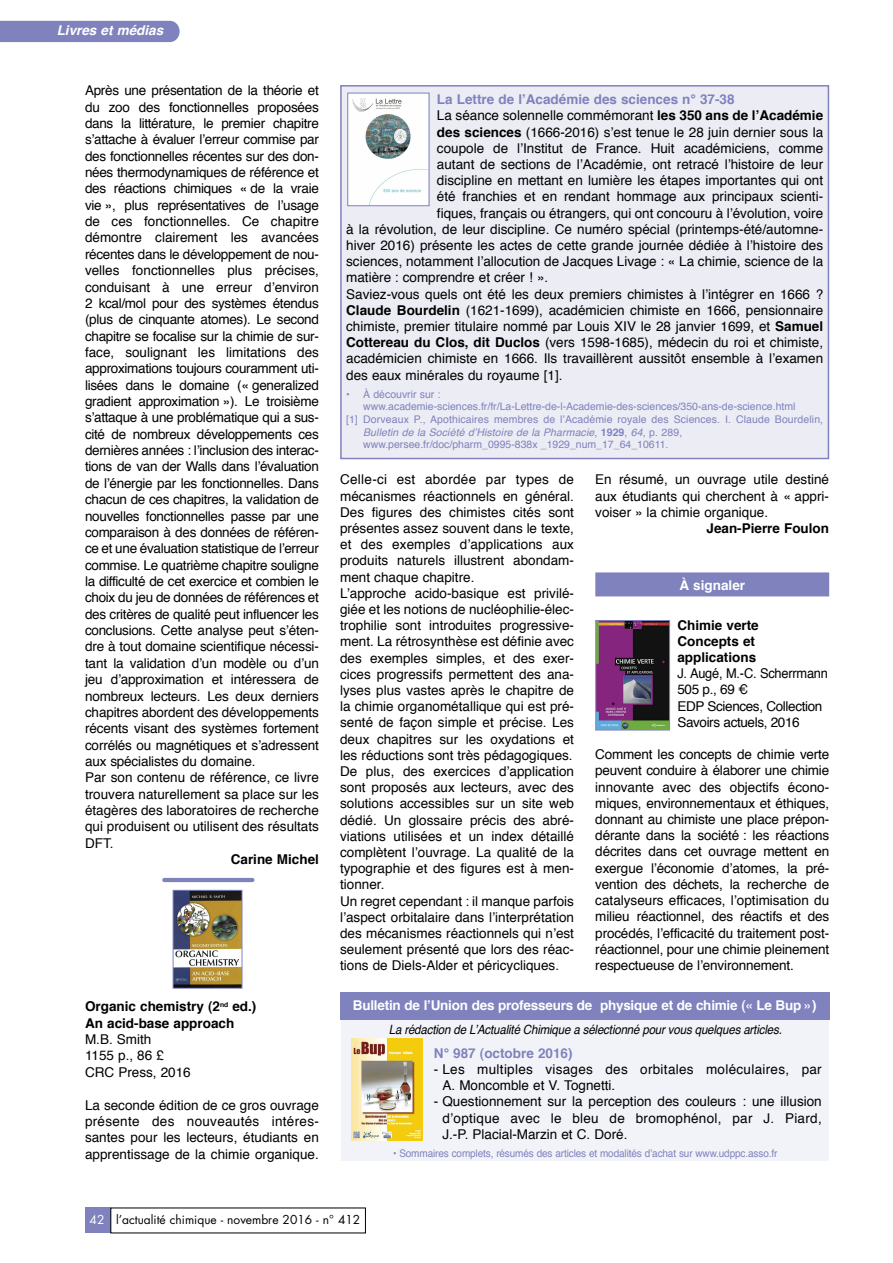
<style>
.page{position:relative;width:893px;height:1263px;background:#fff}
.page>*{position:absolute;margin:0;border:0;box-sizing:border-box;transform-origin:0 0}
.t1{font:13.5px/16.2px "Helvetica";color:#000;text-align:justify}
.t2{font:13.5px/16.4px "Helvetica";letter-spacing:-.02em;color:#000}
.t3{font:700 13.5px/16.2px "Helvetica";color:#000}
.t4{font:13.5px/16.2px "Helvetica";letter-spacing:-.03em;color:#000;scale:.95 1}
.t5{font:13.5px/16.2px "Helvetica";letter-spacing:.02em;color:#000}
.t6{font:700 13.5px "Helvetica";letter-spacing:-.015em;color:#fff}
.t7{font:700 13.5px "Helvetica";color:#7f82bd}
.t8{font:italic 700 13.5px "Helvetica";color:#fff}
.t9{font:italic 12.75px "Helvetica";letter-spacing:-.01em;color:#000;scale:.9 1}
.t10{font:12px "Futura";color:#000}
.t11{font:10.5px "Helvetica";color:#7f82bd}
.t12{font:10.5px "Helvetica";color:#7f82bd;scale:.95 1}
.t13{font:italic 10.5px "Helvetica";letter-spacing:.01em;color:#7f82bd}
.s1{font-weight:700}
.s2{font-style:normal}
.s3{font-weight:700;font-style:normal}
.s4{color:#fff}
</style>
<div class="page">
<div style="left:0;top:21px;width:180px;height:21px;background:#7f82bd"></div>
<div style="left:85px;top:1208px;width:26px;height:25px;background:#7f82bd"></div>
<img style="left:175px;top:892px;width:65px;height:94px">
<div style="left:173px;top:890px;width:69px;height:98px;border:1px solid #7f82bd"></div>
<hr style="left:162px;top:878px;width:92px;height:4px;background:#7f82bd;border-radius:2px">
<div style="left:595px;top:572px;width:234px;height:24px;background:#7f82bd"></div>
<div style="left:342px;top:87px;width:486px;height:371px;background:#ececf5"></div>
<div style="left:340px;top:85px;width:489px;height:374px;border:2px solid #7f82bd"></div>
<img style="left:349px;top:95px;width:78px;height:109px">
<div style="left:347px;top:93px;width:82px;height:113px;border:1px solid #7f82bd"></div>
<img style="left:597px;top:622px;width:71px;height:106px">
<div style="left:595px;top:620px;width:75px;height:110px;border:1px solid #7f82bd"></div>
<div style="left:341px;top:1016px;width:488px;height:145px;background:#f2f3f8"></div>
<img style="left:351px;top:1039px;width:72px;height:101px">
<div style="left:340px;top:992px;width:489px;height:27px;background:#7f82bd"></div>
<p class="t8" style="left:57px;top:25px;width:108px">Livres et médias</p>
<p class="t2" style="left:85px;top:83px;width:235px">Après une présentation de la théorie et du zoo des fonctionnelles proposées dans la littérature, le premier chapitre s’attache à évaluer l’erreur commise par des fonctionnelles récentes sur des don&shy;nées thermodynamiques de référence et des réactions chimiques « de la vraie vie », plus représentatives de l’usage de ces fonctionnelles. Ce chapitre démontre clairement les avancées récentes dans le développement de nou&shy;velles fonctionnelles plus précises, conduisant à une erreur d’environ 2 kcal/mol pour des systèmes étendus (plus de cinquante atomes). Le second chapitre se focalise sur la chimie de sur&shy;face, soulignant les limitations des approximations toujours couramment uti&shy;lisées dans le domaine (« generalized gradient approximation »). Le troisième s’attaque à une problématique qui a sus&shy;cité de nombreux développements ces dernières années : l’inclusion des interac&shy;tions de van der Walls dans l’évaluation de l’énergie par les fonctionnelles. Dans chacun de ces chapitres, la validation de nouvelles fonctionnelles passe par une comparaison à des données de référen&shy;ce et une évaluation statistique de l’erreur commise. Le quatrième chapitre souligne la difficulté de cet exercice et combien le choix du jeu de données de références et des critères de qualité peut influencer les conclusions. Cette analyse peut s’éten&shy;dre à tout domaine scientifique nécessi&shy;tant la validation d’un modèle ou d’un jeu d’approximation et intéressera de nombreux lecteurs. Les deux derniers chapitres abordent des développements récents visant des systèmes fortement corrélés ou magnétiques et s’adressent aux spécialistes du domaine.<br>Par son contenu de référence, ce livre trouvera naturellement sa place sur les étagères des laboratoires de recherche qui produisent ou utilisent des résultats DFT.</p>
<p class="t3" style="left:231px;top:852px;width:90px">Carine Michel</p>
<p class="t3" style="left:85px;top:999px;width:173px">Organic chemistry (2<sup>nd</sup> ed.)<br>An acid-base approach</p>
<p class="t1" style="left:85px;top:1032px;width:107px;text-align:left">M.B. Smith<br>1155 p., 86 £<br>CRC Press, 2016</p>
<p class="t1" style="left:85px;top:1098px;width:235px">La seconde édition de ce gros ouvrage présente des nouveautés intéres&shy;santes pour les lecteurs, étudiants en apprentissage de la chimie organique.</p>
<p class="t7" style="left:437px;top:94px;width:299px">La Lettre de l’Académie des sciences n° 37-38</p>
<p class="t1" style="left:437px;top:109px;width:388px">La séance solennelle commémorant <span class="s1">les 350 ans de l’Académie</span></p>
<p class="t1" style="left:437px;top:125px;width:388px"><span class="s1">des sciences</span> (1666-2016) s’est tenue le 28 juin dernier sous la</p>
<p class="t1" style="left:437px;top:141px;width:388px">coupole de l’Institut de France. Huit académiciens, comme</p>
<p class="t1" style="left:437px;top:157px;width:388px">autant de sections de l’Académie, ont retracé l’histoire de leur</p>
<p class="t1" style="left:437px;top:173px;width:388px">discipline en mettant en lumière les étapes importantes qui ont</p>
<p class="t1" style="left:437px;top:190px;width:388px">été franchies et en rendant hommage aux principaux scienti-</p>
<p class="t1" style="left:437px;top:206px;width:388px">fiques, français ou étrangers, qui ont concouru à l’évolution, voire</p>
<p class="t1" style="left:346px;top:222px;width:478px">à la révolution, de leur discipline. Ce numéro spécial (printemps-été/automne-</p>
<p class="t1" style="left:346px;top:238px;width:478px">hiver 2016) présente les actes de cette grande journée dédiée à l’histoire des</p>
<p class="t1" style="left:346px;top:254px;width:478px">sciences, notamment l’allocution de Jacques Livage : « La chimie, science de la</p>
<p class="t1" style="left:346px;top:271px;width:204px">matière : comprendre et créer ! ».</p>
<p class="t1" style="left:346px;top:287px;width:478px">Saviez-vous quels ont été les deux premiers chimistes à l’intégrer en 1666 ?</p>
<p class="t1" style="left:346px;top:303px;width:478px"><span class="s1">Claude Bourdelin</span> (1621-1699), académicien chimiste en 1666, pensionnaire</p>
<p class="t1" style="left:346px;top:319px;width:478px">chimiste, premier titulaire nommé par Louis XIV le 28 janvier 1699, et <span class="s1">Samuel</span></p>
<p class="t1" style="left:346px;top:335px;width:478px"><span class="s1">Cottereau du Clos, dit Duclos</span> (vers 1598-1685), médecin du roi et chimiste,</p>
<p class="t1" style="left:346px;top:352px;width:478px">académicien chimiste en 1666. Ils travaillèrent aussitôt ensemble à l’examen</p>
<p class="t1" style="left:346px;top:368px;width:218px">des eaux minérales du royaume [1].</p>
<p class="t11" style="left:346px;top:390px;width:96px">• À découvrir sur :</p>
<p class="t11" style="left:363px;top:402px;width:434px">www.academie-sciences.fr/fr/La-Lettre-de-l-Academie-des-sciences/350-ans-de-science.html</p>
<p class="t11" style="left:346px;top:415px;width:478px">[1] Dorveaux P., Apothicaires membres de l’Académie royale des Sciences. I. Claude Bourdelin,</p>
<p class="t13" style="left:363px;top:427px;width:321px">Bulletin de la Société d’Histoire de la Pharmacie<span class="s2">,</span> <span class="s3">1929</span><span class="s2">,</span> 64<span class="s2">, p. 289,</span></p>
<p class="t11" style="left:363px;top:440px;width:307px">www.persee.fr/doc/pharm_0995-838x _1929_num_17_64_10611.</p>
<p class="t1" style="left:340px;top:473px;width:235px;text-align:left">Celle-ci est abordée par types de mécanismes réactionnels en général.<br>Des figures des chimistes cités sont présentes assez souvent dans le texte, et des exemples d’applications aux produits naturels illustrent abondam&shy;ment chaque chapitre.<br>L’approche acido-basique est privilé&shy;giée et les notions de nucléophilie-élec&shy;trophilie sont introduites progressive&shy;ment. La rétrosynthèse est définie avec des exemples simples, et des exer&shy;cices progressifs permettent des ana&shy;lyses plus vastes après le chapitre de la chimie organométallique qui est pré&shy;senté de façon simple et précise. Les deux chapitres sur les oxydations et les réductions sont très pédagogiques.<br>De plus, des exercices d’application sont proposés aux lecteurs, avec des solutions accessibles sur un site web dédié. Un glossaire précis des abré&shy;viations utilisées et un index détaillé complètent l’ouvrage. La qualité de la typographie et des figures est à men&shy;tionner.<br>Un regret cependant : il manque parfois l’aspect orbitalaire dans l’interprétation des mécanismes réactionnels qui n’est seulement présenté que lors des réac&shy;tions de Diels-Alder et péricycliques.</p>
<p class="t1" style="left:595px;top:473px;width:235px">En résumé, un ouvrage utile destiné aux étudiants qui cherchent à « appri&shy;voiser » la chimie organique.</p>
<p class="t3" style="left:706px;top:521px;width:124px">Jean-Pierre Foulon</p>
<p class="t6" style="left:679px;top:579px;width:67px">À signaler</p>
<p class="t3" style="left:677px;top:618px;width:83px">Chimie verte<br>Concepts et applications</p>
<p class="t4" style="left:677px;top:666px;width:160px">J. Augé, M.-C. Scherrmann<br>505 p., 69 €<br>EDP Sciences, Collection<br>Savoirs actuels, 2016</p>
<p class="t1" style="left:595px;top:747px;width:235px">Comment les concepts de chimie verte peuvent conduire à élaborer une chimie innovante avec des objectifs écono&shy;miques, environnementaux et éthiques, donnant au chimiste une place prépon&shy;dérante dans la société : les réactions décrites dans cet ouvrage mettent en exergue l’économie d’atomes, la pré&shy;vention des déchets, la recherche de catalyseurs efficaces, l’optimisation du milieu réactionnel, des réactifs et des procédés, l’efficacité du traitement post&shy;réactionnel, pour une chimie pleinement respectueuse de l’environnement.</p>
<p class="t6" style="left:353px;top:999px;width:465px">Bulletin de l’Union des professeurs de physique et de chimie (« Le Bup »)</p>
<p class="t9" style="left:389px;top:1024px;width:438px">La rédaction de L’Actualité Chimique a sélectionné pour vous quelques articles.</p>
<p class="t7" style="left:434px;top:1047px;width:140px">N° 987 (octobre 2016)</p>
<p class="t5" style="left:442px;top:1062px;width:381px;text-indent:-9px">- Les multiples visages des orbitales moléculaires, par<br>A. Moncomble et V. Tognetti.</p>
<p class="t1" style="left:442px;top:1095px;width:381px;text-indent:-9px">- Questionnement sur la perception des couleurs : une illusion d’optique avec le bleu de bromophénol, par J. Piard, J.-P. Placial-Marzin et C. Doré.</p>
<p class="t12" style="left:393px;top:1149px;width:406px">• Sommaires complets, résumés des articles et modalités d’achat sur www.udppc.asso.fr</p>
<p class="t10" style="left:90px;top:1214px;width:272px"><span class="s4">42</span> l’actualité chimique - novembre 2016 - n° 412</p>
</div>
